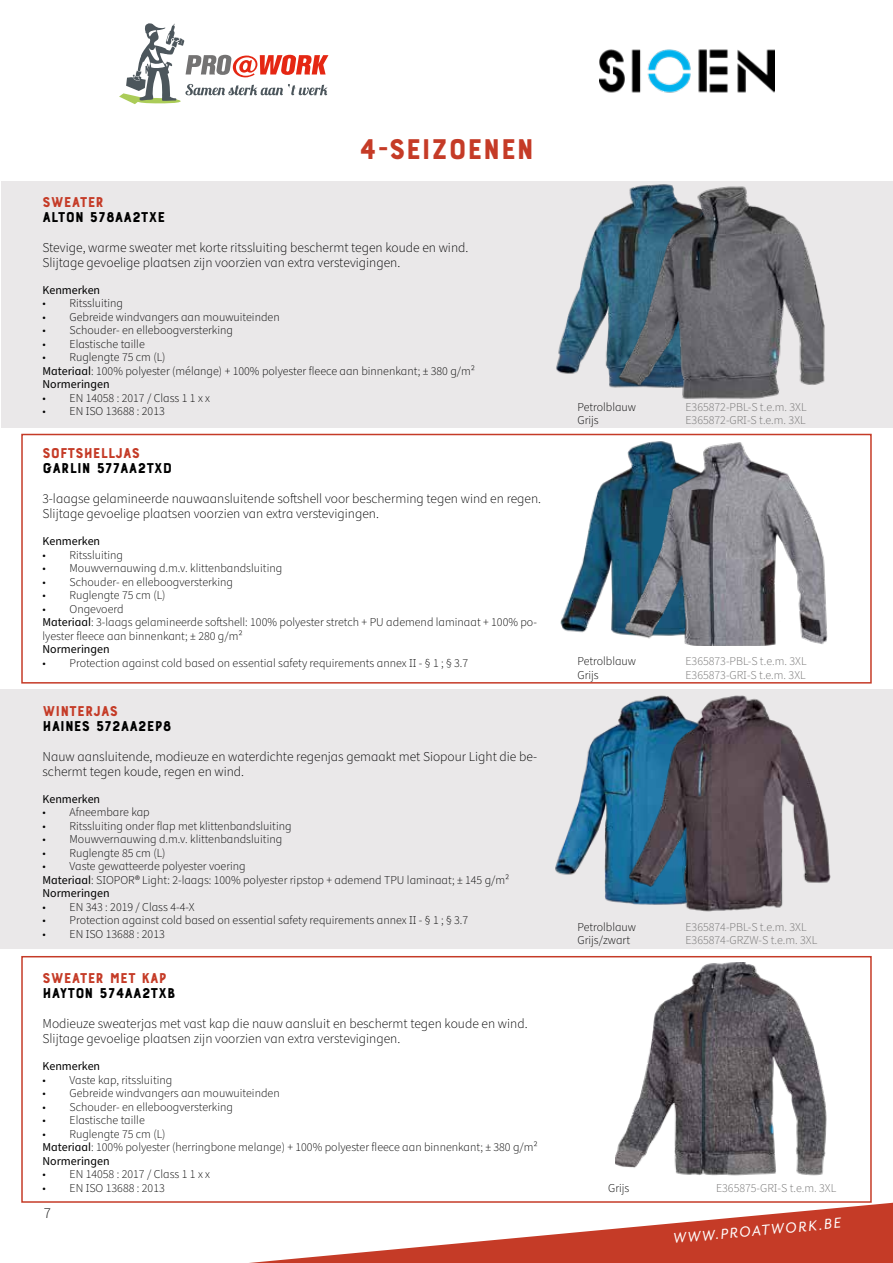
<style>
.page{position:relative;width:893px;height:1263px;background:#fff}
.page>*{position:absolute;margin:0;border:0;box-sizing:border-box;transform-origin:0 0}
.t1{font:30px "Bourton Base";color:#c53b27}
.t2{font:italic 16.5px "Mr Eaves San OT";color:#fff}
.t3{font:15px "Bourton Base";color:#000}
.t4{font:15px "Bourton Base";color:#c53b27}
.t5{font:300 15px "Source Sans Pro";color:#000}
.t6{font:300 13.5px/15px "Source Sans Pro";color:#000}
.t7{font:300 12px/13.5px "Source Sans Pro";color:#000}
.t8{font:300 12px "Source Sans Pro";color:#706f6f}
.t9{font:12px "Source Sans Pro";color:#000}
.s1{font-weight:400}
</style>
<div class="page">
<svg style="left:249px;top:1202px;width:644px;height:61px"></svg>
<svg style="left:119px;top:23px;width:209px;height:81px"></svg>
<img style="left:600px;top:49px;width:175px;height:44px">
<div style="left:0;top:689px;width:893px;height:259px;background:#eae8e9"></div>
<div style="left:1px;top:182px;width:892px;height:246px;background:#eae8e9"></div>
<div style="left:21px;top:956px;width:851px;height:247px;border:2px solid #c53b27"></div>
<div style="left:21px;top:434px;width:851px;height:250px;border:2px solid #c53b27"></div>
<img style="left:556px;top:211px;width:60px;height:177px">
<img style="left:616px;top:184px;width:209px;height:215px">
<img style="left:560px;top:471px;width:64px;height:164px">
<img style="left:624px;top:441px;width:204px;height:204px">
<img style="left:555px;top:705px;width:72px;height:199px">
<img style="left:627px;top:695px;width:204px;height:217px">
<img style="left:615px;top:962px;width:212px;height:214px">
<h1 class="t1" style="left:359px;top:130px;width:177px">4-SEIZOENEN</h1>
<p class="t4" style="left:43px;top:192px;width:63px">SWEATER</p>
<p class="t3" style="left:43px;top:207px;width:124px">ALTON 578AA2TXE</p>
<p class="t6" style="left:43px;top:240px;width:427px">Stevige, warme sweater met korte ritssluiting beschermt tegen koude en wind.<br>Slijtage gevoelige plaatsen zijn voorzien van extra verstevigingen.</p>
<p class="t9" style="left:43px;top:282px;width:59px">Kenmerken</p>
<p class="t7" style="left:43px;top:297px;width:82px">• Ritssluiting</p>
<p class="t7" style="left:43px;top:310px;width:239px">• Gebreide windvangers aan mouwuiteinden</p>
<p class="t7" style="left:43px;top:324px;width:192px">• Schouder- en elleboogversterking</p>
<p class="t7" style="left:43px;top:337px;width:104px">• Elastische taille</p>
<p class="t7" style="left:43px;top:351px;width:434px">• Ruglengte 75 cm (L)<br><span class="s1">Materiaal</span>: 100% polyester (mélange) + 100% polyester fleece aan binnenkant; ± 380 g/m²<br><span class="s1">Normeringen</span></p>
<p class="t7" style="left:43px;top:391px;width:169px">• EN 14058 : 2017 / Class 1 1 x x</p>
<p class="t7" style="left:43px;top:405px;width:124px">• EN ISO 13688 : 2013</p>
<p class="t4" style="left:43px;top:444px;width:99px">SOFTSHELLJAS</p>
<p class="t3" style="left:43px;top:459px;width:131px">GARLIN 577AA2TXD</p>
<p class="t6" style="left:43px;top:492px;width:500px">3-laagse gelamineerde nauwaansluitende softshell voor bescherming tegen wind en regen.<br>Slijtage gevoelige plaatsen voorzien van extra verstevigingen.</p>
<p class="t9" style="left:43px;top:533px;width:59px">Kenmerken</p>
<p class="t7" style="left:43px;top:548px;width:82px">• Ritssluiting</p>
<p class="t7" style="left:43px;top:562px;width:241px">• Mouwvernauwing d.m.v. klittenbandsluiting</p>
<p class="t7" style="left:43px;top:575px;width:192px">• Schouder- en elleboogversterking</p>
<p class="t7" style="left:43px;top:589px;width:125px">• Ruglengte 75 cm (L)</p>
<p class="t7" style="left:43px;top:602px;width:496px">• Ongevoerd<br><span class="s1">Materiaal</span>: 3-laags gelamineerde softshell: 100% polyester stretch + PU ademend laminaat + 100% po&shy;lyester fleece aan binnenkant; ± 280 g/m²</p>
<p class="t9" style="left:43px;top:641px;width:69px">Normeringen</p>
<p class="t7" style="left:43px;top:656px;width:427px">• Protection against cold based on essential safety requirements annex II - § 1 ; § 3.7</p>
<p class="t4" style="left:43px;top:701px;width:77px">WINTERJAS</p>
<p class="t3" style="left:43px;top:716px;width:131px">HAINES 572AA2EP8</p>
<p class="t6" style="left:43px;top:749px;width:496px">Nauw aansluitende, modieuze en waterdichte regenjas gemaakt met Siopour Light die be&shy;schermt tegen koude, regen en wind.</p>
<p class="t9" style="left:43px;top:791px;width:59px">Kenmerken</p>
<p class="t7" style="left:43px;top:806px;width:109px">• Afneembare kap</p>
<p class="t7" style="left:43px;top:819px;width:251px">• Ritssluiting onder flap met klittenbandsluiting</p>
<p class="t7" style="left:43px;top:833px;width:241px">• Mouwvernauwing d.m.v. klittenbandsluiting</p>
<p class="t7" style="left:43px;top:846px;width:125px">• Ruglengte 85 cm (L)</p>
<p class="t7" style="left:43px;top:860px;width:469px">• Vaste gewatteerde polyester voering<br><span class="s1">Materiaal</span>: SIOPOR® Light: 2-laags: 100% polyester ripstop + ademend TPU laminaat; ± 145 g/m²<br><span class="s1">Normeringen</span></p>
<p class="t7" style="left:43px;top:900px;width:153px">• EN 343 : 2019 / Class 4-4-X</p>
<p class="t7" style="left:43px;top:914px;width:427px">• Protection against cold based on essential safety requirements annex II - § 1 ; § 3.7</p>
<p class="t7" style="left:43px;top:927px;width:124px">• EN ISO 13688 : 2013</p>
<p class="t4" style="left:43px;top:969px;width:126px">SWEATER MET KAP</p>
<p class="t3" style="left:43px;top:984px;width:135px">HAYTON 574AA2TXB</p>
<p class="t6" style="left:43px;top:1016px;width:487px">Modieuze sweaterjas met vast kap die nauw aansluit en beschermt tegen koude en wind.<br>Slijtage gevoelige plaatsen zijn voorzien van extra verstevigingen.</p>
<p class="t9" style="left:43px;top:1058px;width:59px">Kenmerken</p>
<p class="t7" style="left:43px;top:1073px;width:131px">• Vaste kap, ritssluiting</p>
<p class="t7" style="left:43px;top:1087px;width:239px">• Gebreide windvangers aan mouwuiteinden</p>
<p class="t7" style="left:43px;top:1100px;width:192px">• Schouder- en elleboogversterking</p>
<p class="t7" style="left:43px;top:1114px;width:104px">• Elastische taille</p>
<p class="t7" style="left:43px;top:1127px;width:497px">• Ruglengte 75 cm (L)<br><span class="s1">Materiaal</span>: 100% polyester (herringbone melange) + 100% polyester fleece aan binnenkant; ± 380 g/m²<br><span class="s1">Normeringen</span></p>
<p class="t7" style="left:43px;top:1168px;width:169px">• EN 14058 : 2017 / Class 1 1 x x</p>
<p class="t7" style="left:43px;top:1181px;width:124px">• EN ISO 13688 : 2013</p>
<p class="t5" style="left:44px;top:1203px;width:9px">7</p>
<p class="t7" style="left:577px;top:401px;width:60px">Petrolblauw</p>
<p class="t8" style="left:685px;top:399px;width:123px">E365872-PBL-S t.e.m. 3XL</p>
<p class="t7" style="left:577px;top:414px;width:23px">Grijs</p>
<p class="t8" style="left:685px;top:412px;width:122px">E365872-GRI-S t.e.m. 3XL</p>
<p class="t7" style="left:577px;top:655px;width:60px">Petrolblauw</p>
<p class="t8" style="left:685px;top:653px;width:123px">E365873-PBL-S t.e.m. 3XL</p>
<p class="t7" style="left:577px;top:668px;width:23px">Grijs</p>
<p class="t8" style="left:685px;top:667px;width:122px">E365873-GRI-S t.e.m. 3XL</p>
<p class="t7" style="left:577px;top:920px;width:60px">Petrolblauw</p>
<p class="t8" style="left:685px;top:919px;width:123px">E365874-PBL-S t.e.m. 3XL</p>
<p class="t7" style="left:577px;top:934px;width:54px">Grijs/zwart</p>
<p class="t8" style="left:685px;top:932px;width:133px">E365874-GRZW-S t.e.m. 3XL</p>
<p class="t7" style="left:608px;top:1182px;width:23px">Grijs</p>
<p class="t8" style="left:716px;top:1180px;width:122px">E365875-GRI-S t.e.m. 3XL</p>
<h2 class="t2" style="left:672px;top:1229px;width:170px;rotate:-5deg">WWW.PROATWORK.BE</h2>
</div>
